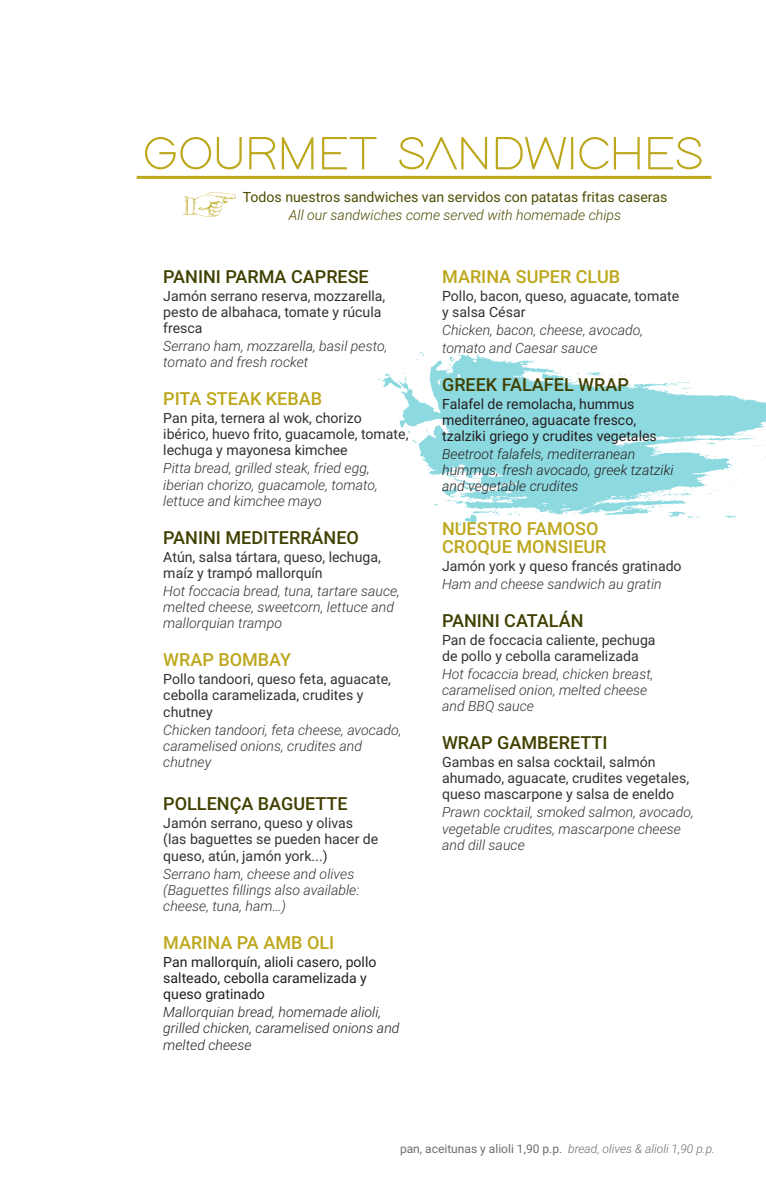
<style>
.page{position:relative;width:766px;height:1191px;background:#fff}
.page>*{position:absolute;margin:0;border:0;box-sizing:border-box;transform-origin:0 0}
.t1{font:500 18px "Roboto";color:#414000}
.t2{font:500 18px "Roboto";color:#bda71c}
.t3{font:italic 300 14.1px/16.2px "Roboto";color:#333233}
.t4{font:14.1px/16.2px "Roboto";color:#333233}
.t5{font:italic 300 14.1px/16.2px "Roboto";color:#231f20}
.t6{font:14.1px "Roboto";color:#231f20}
.t7{font:14.1px "Roboto";color:#4e4b00}
.t8{font:italic 300 14.1px "Roboto";color:#4e4b00}
.t9{font:12px "Roboto";color:#6c6d70}
.s1{font-weight:300;font-style:italic}
</style>
<div class="page">
<svg style="left:399px;top:354px;width:366px;height:161px;fill:#8dd9e0"></svg>
<svg style="left:754px;top:444px;width:10px;height:3px"></svg>
<svg style="left:725px;top:515px;width:10px;height:3px"></svg>
<svg style="left:732px;top:478px;width:4px;height:9px"></svg>
<svg style="left:727px;top:457px;width:8px;height:14px"></svg>
<svg style="left:656px;top:381px;width:36px;height:12px"></svg>
<svg style="left:619px;top:437px;width:22px;height:5px"></svg>
<svg style="left:567px;top:372px;width:66px;height:15px"></svg>
<svg style="left:545px;top:366px;width:16px;height:9px"></svg>
<svg style="left:535px;top:511px;width:7px;height:6px"></svg>
<svg style="left:417px;top:351px;width:9px;height:9px"></svg>
<svg style="left:378px;top:372px;width:28px;height:18px"></svg>
<svg style="left:602px;top:489px;width:115px;height:29px"></svg>
<svg style="left:427px;top:468px;width:94px;height:59px"></svg>
<hr style="left:137px;top:176px;width:574px;height:3px;background:#bda71c">
<svg style="left:145px;top:137px;width:557px;height:33px"></svg>
<svg style="left:182px;top:192px;width:54px;height:25px"></svg>
<p class="t7" style="left:243px;top:187px;width:426px">Todos nuestros sandwiches van servidos con patatas fritas caseras</p>
<p class="t8" style="left:289px;top:205px;width:334px">All our sandwiches come served with homemade chips</p>
<p class="t1" style="left:163px;top:263px;width:207px">PANINI PARMA CAPRESE</p>
<p class="t4" style="left:163px;top:287px;width:223px">Jamón serrano reserva, mozzarella, pesto de albahaca, tomate y rúcula fresca</p>
<p class="t3" style="left:163px;top:337px;width:225px">Serrano ham, mozzarella, basil pesto, tomato and fresh rocket</p>
<p class="t2" style="left:163px;top:386px;width:160px">PITA STEAK KEBAB</p>
<p class="t4" style="left:163px;top:409px;width:200px">Pan pita, ternera al wok, chorizo</p>
<p class="t4" style="left:163px;top:425px;width:246px">ibérico, huevo frito, guacamole, tomate, lechuga y mayonesa kimchee</p>
<p class="t3" style="left:163px;top:460px;width:208px">Pitta bread, grilled steak, fried egg,</p>
<p class="t3" style="left:163px;top:476px;width:216px">iberian chorizo, guacamole, tomato, lettuce and kimchee mayo</p>
<p class="t1" style="left:163px;top:524px;width:197px">PANINI MEDITERRÁNEO</p>
<p class="t4" style="left:163px;top:548px;width:219px">Atún, salsa tártara, queso, lechuga,</p>
<p class="t4" style="left:163px;top:564px;width:161px">maíz y trampó mallorquín</p>
<p class="t3" style="left:163px;top:582px;width:238px">Hot foccacia bread, tuna, tartare sauce,</p>
<p class="t3" style="left:163px;top:598px;width:232px">melted cheese, sweetcorn, lettuce and</p>
<p class="t3" style="left:163px;top:614px;width:120px">mallorquian trampo</p>
<p class="t2" style="left:163px;top:647px;width:129px">WRAP BOMBAY</p>
<p class="t4" style="left:163px;top:670px;width:229px">Pollo tandoori, queso feta, aguacate,</p>
<p class="t4" style="left:163px;top:686px;width:202px">cebolla caramelizada, crudites y</p>
<p class="t4" style="left:163px;top:703px;width:51px">chutney</p>
<p class="t3" style="left:163px;top:721px;width:240px">Chicken tandoori, feta cheese, avocado,</p>
<p class="t3" style="left:163px;top:737px;width:200px">caramelised onions, crudites and</p>
<p class="t3" style="left:163px;top:753px;width:49px">chutney</p>
<p class="t1" style="left:163px;top:791px;width:186px">POLLENÇA BAGUETTE</p>
<p class="t4" style="left:163px;top:814px;width:191px">Jamón serrano, queso y olivas</p>
<p class="t4" style="left:163px;top:830px;width:216px">(las baguettes se pueden hacer de</p>
<p class="t4" style="left:163px;top:847px;width:166px">queso, atún, jamón york...)</p>
<p class="t3" style="left:163px;top:865px;width:192px">Serrano ham, cheese and olives</p>
<p class="t3" style="left:163px;top:881px;width:197px">(Baguettes fillings also available:</p>
<p class="t3" style="left:163px;top:897px;width:124px">cheese, tuna, ham…)</p>
<p class="t2" style="left:163px;top:929px;width:172px">MARINA PA AMB OLI</p>
<p class="t6" style="left:163px;top:952px;width:215px">Pan mallorquín, alioli casero, pollo</p>
<p class="t6" style="left:163px;top:968px;width:205px">salteado, cebolla caramelizada y</p>
<p class="t6" style="left:163px;top:984px;width:103px">queso gratinado</p>
<p class="t5" style="left:163px;top:1003px;width:238px">Mallorquian bread, homemade alioli, grilled chicken, caramelised onions and melted cheese</p>
<p class="t2" style="left:442px;top:263px;width:179px">MARINA SUPER CLUB</p>
<p class="t4" style="left:442px;top:287px;width:238px">Pollo, bacon, queso, aguacate, tomate</p>
<p class="t4" style="left:442px;top:303px;width:85px">y salsa César</p>
<p class="t3" style="left:442px;top:321px;width:202px">Chicken, bacon, cheese, avocado,</p>
<p class="t3" style="left:442px;top:339px;width:157px">tomato and Caesar sauce</p>
<p class="t1" style="left:442px;top:371px;width:188px">GREEK FALAFEL WRAP</p>
<p class="t6" style="left:442px;top:394px;width:194px">Falafel de remolacha, hummus</p>
<p class="t6" style="left:442px;top:410px;width:195px">mediterráneo, aguacate fresco,</p>
<p class="t6" style="left:442px;top:426px;width:216px">tzalziki griego y crudites vegetales</p>
<p class="t5" style="left:442px;top:445px;width:195px">Beetroot falafels, mediterranean</p>
<p class="t5" style="left:442px;top:461px;width:233px">hummus, fresh avocado, greek tzatziki</p>
<p class="t5" style="left:442px;top:478px;width:138px">and vegetable crudites</p>
<p class="t2" style="left:442px;top:515px;width:158px">NUESTRO FAMOSO</p>
<p class="t2" style="left:442px;top:533px;width:166px">CROQUE MONSIEUR</p>
<p class="t4" style="left:442px;top:557px;width:241px">Jamón york y queso francés gratinado</p>
<p class="t3" style="left:442px;top:575px;width:221px">Ham and cheese sandwich au gratin</p>
<p class="t1" style="left:442px;top:607px;width:143px">PANINI CATALÁN</p>
<p class="t4" style="left:442px;top:631px;width:215px">Pan de foccacia caliente, pechuga</p>
<p class="t4" style="left:442px;top:647px;width:198px">de pollo y cebolla caramelizada</p>
<p class="t3" style="left:442px;top:665px;width:213px">Hot focaccia bread, chicken breast,</p>
<p class="t3" style="left:442px;top:681px;width:207px">caramelised onion, melted cheese</p>
<p class="t3" style="left:442px;top:697px;width:93px">and BBQ sauce</p>
<p class="t1" style="left:442px;top:730px;width:167px">WRAP GAMBERETTI</p>
<p class="t4" style="left:442px;top:753px;width:215px">Gambas en salsa cocktail, salmón</p>
<p class="t4" style="left:442px;top:769px;width:248px">ahumado, aguacate, crudites vegetales, queso mascarpone y salsa de eneldo</p>
<p class="t3" style="left:442px;top:803px;width:253px">Prawn cocktail, smoked salmon, avocado, vegetable crudites, mascarpone cheese and dill sauce</p>
<p class="t9" style="left:400px;top:1140px;width:316px">pan, aceitunas y alioli 1,90 p.p. <span class="s1">bread, olives &amp; alioli 1,90 p.p.</span></p>
</div>
